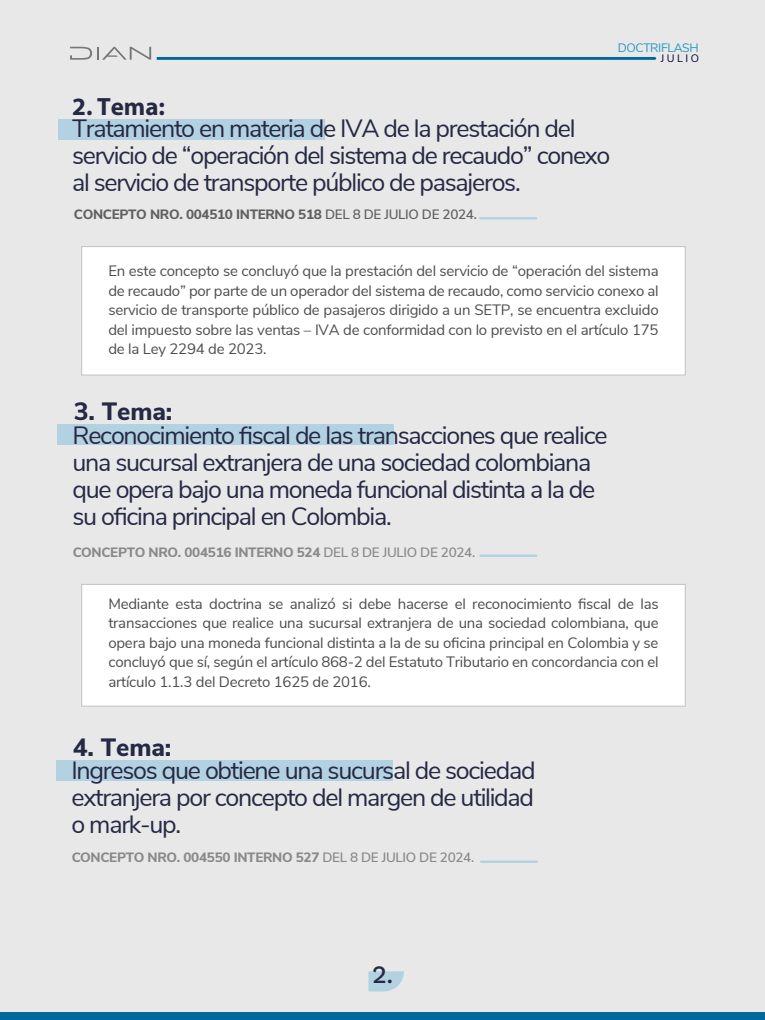
<style>
.page{position:relative;width:765px;height:1020px;background:#e8e8e8}
.page>*{position:absolute;margin:0;border:0;box-sizing:border-box;transform-origin:0 0}
.t1{font:25px/27px "Nunito Sans";letter-spacing:-.05em;color:#262944}
.t2{font:800 25px "Nunito Sans";letter-spacing:-.005em;color:#262944}
.t3{font:700 25px "Myriad Pro";color:#262944}
.t4{font:500 25px "Work Sans";color:#262944}
.t5{font:15px/19.5px "Nunito Sans";letter-spacing:-.015em;color:#4d4d4d;text-align:justify}
.t6{font:800 13.5px "Nunito Sans";letter-spacing:-.025em;color:#606060}
.t7{font:12.2px "Nunito Sans";letter-spacing:-.03em;color:#2698c1}
.t8{font:10.8px "Nunito Sans";letter-spacing:.23em;color:#003}
.s1{font-weight:600}
</style>
<div class="page">
<div style="left:0;top:1012px;width:765px;height:8px;background:#00689a"></div>
<svg style="left:368px;top:971px;width:36px;height:20px"></svg>
<svg style="left:157px;top:57px;width:499px;height:3px"></svg>
<svg style="left:70px;top:47px;width:81px;height:13px"></svg>
<svg style="left:479px;top:555px;width:58px;height:2px"></svg>
<div style="left:57px;top:425px;width:337px;height:20px;background:#b3d2e1"></div>
<svg style="left:480px;top:861px;width:58px;height:2px"></svg>
<div style="left:56px;top:760px;width:337px;height:20px;background:#b3d2e1"></div>
<div style="left:58px;top:119px;width:267px;height:20px;background:#b3d2e1"></div>
<div style="left:81px;top:246px;width:605px;height:129px;background:#fff;border:1px solid #c2c2c2"></div>
<svg style="left:479px;top:217px;width:58px;height:2px"></svg>
<div style="left:81px;top:584px;width:605px;height:123px;background:#fff;border:1px solid #c2c2c2"></div>
<p class="t7" style="left:618px;top:39px;width:82px">DOCTRIFLASH</p>
<p class="t8" style="left:661px;top:50px;width:40px">JULIO</p>
<h1 class="t3" style="left:72px;top:90px;width:94px">2. Tema:</h1>
<h1 class="t1" style="left:72px;top:113px;width:540px">Tratamiento en materia de IVA de la prestación del servicio de “operación del sistema de recaudo” conexo al servicio de transporte público de pasajeros.</h1>
<p class="t6" style="left:74px;top:205px;width:404px">CONCEPTO NRO. 004510 INTERNO 518 <span class="s1">DEL 8 DE JULIO DE 2024.</span></p>
<p class="t5" style="left:108px;top:260px;width:552px">En este concepto se concluyó que la prestación del servicio de “operación del sistema de recaudo” por parte de un operador del sistema de recaudo, como servicio conexo al servicio de transporte público de pasajeros dirigido a un SETP, se encuentra excluido del impuesto sobre las ventas – IVA de conformidad con lo previsto en el artículo 175 de la Ley 2294 de 2023.</p>
<h1 class="t2" style="left:74px;top:393px;width:100px">3. Tema:</h1>
<h1 class="t1" style="left:72px;top:421px;width:537px">Reconocimiento fiscal de las transacciones que realice una sucursal extranjera de una sociedad colombiana que opera bajo una moneda funcional distinta a la de su oficina principal en Colombia.</h1>
<p class="t6" style="left:72px;top:542px;width:404px">CONCEPTO NRO. 004516 INTERNO 524 <span class="s1">DEL 8 DE JULIO DE 2024.</span></p>
<p class="t5" style="left:108px;top:593px;width:552px">Mediante esta doctrina se analizó si debe hacerse el reconocimiento fiscal de las transacciones que realice una sucursal extranjera de una sociedad colombiana, que opera bajo una moneda funcional distinta a la de su oficina principal en Colombia y se concluyó que sí, según el artículo 868-2 del Estatuto Tributario en concordancia con el artículo 1.1.3 del Decreto 1625 de 2016.</p>
<h1 class="t2" style="left:73px;top:728px;width:100px">4. Tema:</h1>
<h1 class="t1" style="left:71px;top:756px;width:466px;text-align:justify">Ingresos que obtiene una sucursal de sociedad extranjera por concepto del margen de utilidad o mark-up.</h1>
<p class="t6" style="left:71px;top:847px;width:404px">CONCEPTO NRO. 004550 INTERNO 527 <span class="s1">DEL 8 DE JULIO DE 2024.</span></p>
<h1 class="t4" style="left:372px;top:960px;width:23px">2.</h1>
</div>
